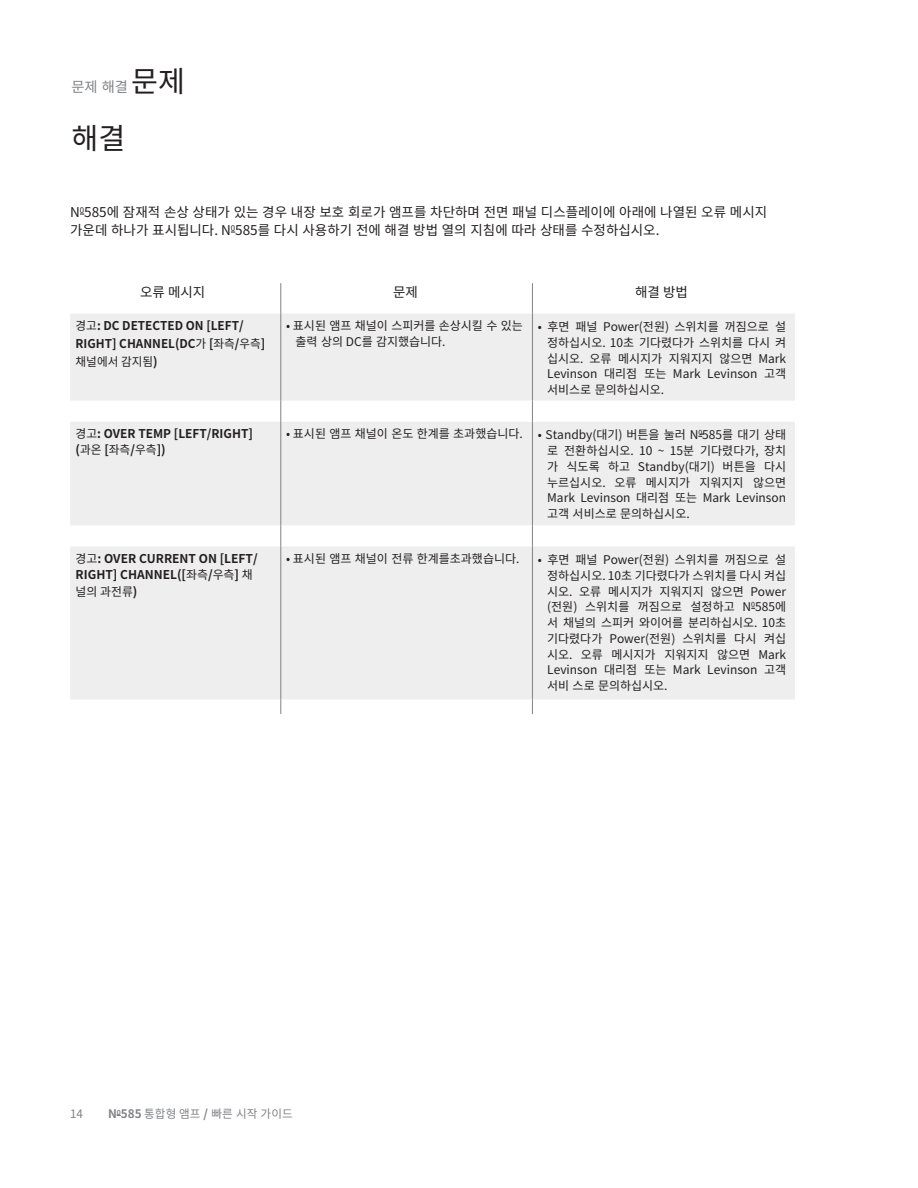
<style>
.page{position:relative;width:918px;height:1188px;background:#fff}
.page>*{position:absolute;margin:0;border:0;box-sizing:border-box;transform-origin:0 0}
.ParaStyle17-Leading{font:29.25px "Noto Sans CJ Kjp";color:#231f20}
.ParaStyle17-Leading-2{font:14.25px "Noto Sans CJ Kjp";color:#808285}
.ParaStyle04-Leading{font:13.5px/18px "Noto Sans CJ Kjp";color:#231f20}
.ParaStyle02-Leading{font:13.5px "Noto Sans CJ Kjp";color:#231f20}
.ParaStyle18-Leading{font:700 12.15px/18px "Noto Sans CJ Kjp";color:#231f20}
.ParaStyle19-Leading{font:700 12.15px/16.5px "Noto Sans CJ Kjp";color:#231f20}
.ParaStyle11-Leading{font:700 12.15px "Noto Sans CJ Kjp";color:#231f20}
.ParaStyle19-Leading-2{font:12px/15.8px "Noto Sans CJ Kjp";color:#231f20;text-align:justify}
.ParaStyle11-Leading-2{font:12px/16.5px "Noto Sans CJ Kjp";color:#231f20}
.ParaStyle02-Leading-2{font:12px "Noto Sans CJ Kjp";color:#231f20}
.ParaStyle18-Leading-2{font:12px "Noto Sans CJ Kjp";color:#231f20}
.ParaStyle02-Leading-3{font:11.7px "Noto Sans CJ Kjp";color:#808285}
.s1{font-size:29.25px;color:#231f20}
.s2{font-weight:400;font-size:12px}
.s3{font-weight:700;font-size:12.15px}
.s4{font-weight:700}
</style>
<div class="page">
<svg style="left:70px;top:314px;width:725px;height:386px;background:#efeff0"></svg>
<svg style="left:281px;top:283px;width:1px;height:31px"></svg>
<svg style="left:532px;top:283px;width:1px;height:31px"></svg>
<hr style="left:281px;top:314px;width:1px;height:87px;background:#808285">
<hr style="left:532px;top:314px;width:1px;height:87px;background:#808285">
<svg style="left:281px;top:401px;width:1px;height:21px"></svg>
<svg style="left:532px;top:401px;width:1px;height:21px"></svg>
<hr style="left:281px;top:422px;width:1px;height:103px;background:#808285">
<hr style="left:532px;top:422px;width:1px;height:103px;background:#808285">
<svg style="left:281px;top:525px;width:1px;height:21px"></svg>
<svg style="left:532px;top:525px;width:1px;height:21px"></svg>
<hr style="left:281px;top:546px;width:1px;height:154px;background:#808285">
<hr style="left:532px;top:546px;width:1px;height:154px;background:#808285">
<svg style="left:281px;top:700px;width:1px;height:14px"></svg>
<svg style="left:532px;top:700px;width:1px;height:14px"></svg>
<svg style="left:698px;top:434px;width:6px;height:3px"></svg>
<p class="ParaStyle17-Leading-2" style="left:72px;top:79px;width:115px">문제 해결 <span class="s1">문제</span></p>
<p class="ParaStyle17-Leading" style="left:72px;top:122px;width:55px">해결</p>
<p class="ParaStyle04-Leading" style="left:70px;top:204px;width:699px">N<sup>0</sup>585에 잠재적 손상 상태가 있는 경우 내장 보호 회로가 앰프를 차단하며 전면 패널 디스플레이에 아래에 나열된 오류 메시지 가운데 하나가 표시됩니다. N<sup>0</sup>585를 다시 사용하기 전에 해결 방법 열의 지침에 따라 상태를 수정하십시오.</p>
<p class="ParaStyle02-Leading" style="left:140px;top:285px;width:67px">오류 메시지</p>
<p class="ParaStyle02-Leading" style="left:393px;top:285px;width:26px">문제</p>
<p class="ParaStyle02-Leading" style="left:635px;top:285px;width:54px">해결 방법</p>
<p class="ParaStyle18-Leading" style="left:76px;top:317px;width:191px"><span class="s2">경고</span>: DC DETECTED ON [LEFT/<br>RIGHT] CHANNEL(DC<span class="s2">가</span> [<span class="s2">좌측</span>/<span class="s2">우측</span>]</p>
<p class="ParaStyle18-Leading-2" style="left:76px;top:355px;width:84px">채널에서 감지됨<span class="s3">)</span></p>
<p class="ParaStyle11-Leading-2" style="left:296px;top:317px;width:229px;text-indent:-9px">• 표시된 앰프 채널이 스피커를 손상시킬 수 있는 출력 상의 DC를 감지했습니다.</p>
<p class="ParaStyle19-Leading-2" style="left:547px;top:319px;width:240px;text-indent:-9px">• 후면 패널 Power(전원) 스위치를 꺼짐으로 설 정하십시오. 10초 기다렸다가 스위치를 다시 켜 십시오. 오류 메시지가 지워지지 않으면 Mark Levinson 대리점 또는 Mark Levinson 고객 서비스로 문의하십시오.</p>
<p class="ParaStyle11-Leading" style="left:76px;top:427px;width:179px"><span class="s2">경고</span>: OVER TEMP [LEFT/RIGHT]</p>
<p class="ParaStyle11-Leading-2" style="left:76px;top:442px;width:92px"><span class="s3">(</span>과온 <span class="s3">[</span>좌측<span class="s3">/</span>우측<span class="s3">])</span></p>
<p class="ParaStyle19-Leading" style="left:76px;top:550px;width:184px"><span class="s2">경고</span>: OVER CURRENT ON [LEFT/<br>RIGHT] CHANNEL([<span class="s2">좌측</span>/<span class="s2">우측</span>] <span class="s2">채</span></p>
<p class="ParaStyle19-Leading-2" style="left:76px;top:584px;width:63px">널의 과전류<span class="s3">)</span></p>
<p class="ParaStyle02-Leading-2" style="left:286px;top:427px;width:238px">• 표시된 앰프 채널이 온도 한계를 초과했습니다.</p>
<p class="ParaStyle19-Leading-2" style="left:547px;top:427px;width:240px;text-indent:-9px">• Standby(대기) 버튼을 눌러 N<sup>0</sup>585를 대기 상태 로 전환하십시오. 10 ~ 15분 기다렸다가, 장치 가 식도록 하고 Standby(대기) 버튼을 다시 누르십시오. 오류 메시지가 지워지지 않으면 Mark Levinson 대리점 또는 Mark Levinson 고객 서비스로 문의하십시오.</p>
<p class="ParaStyle02-Leading-2" style="left:286px;top:551px;width:235px">• 표시된 앰프 채널이 전류 한계를초과했습니다.</p>
<p class="ParaStyle19-Leading-2" style="left:547px;top:552px;width:240px;text-indent:-9px">• 후면 패널 Power(전원) 스위치를 꺼짐으로 설 정하십시오. 10초 기다렸다가 스위치를 다시 켜십 시오. 오류 메시지가 지워지지 않으면 Power (전원) 스위치를 꺼짐으로 설정하고 N<sup>0</sup>585에 서 채널의 스피커 와이어를 분리하십시오. 10초 기다렸다가 Power(전원) 스위치를 다시 켜십 시오. 오류 메시지가 지워지지 않으면 Mark Levinson 대리점 또는 Mark Levinson 고객 서비 스로 문의하십시오.</p>
<p class="ParaStyle02-Leading-3" style="left:70px;top:1107px;width:14px">14</p>
<p class="ParaStyle02-Leading-3" style="left:108px;top:1107px;width:186px"><span class="s4">N</span><sup>0</sup><span class="s4">585</span> 통합형 앰프 <span class="s4">/</span> 빠른 시작 가이드</p>
</div>
